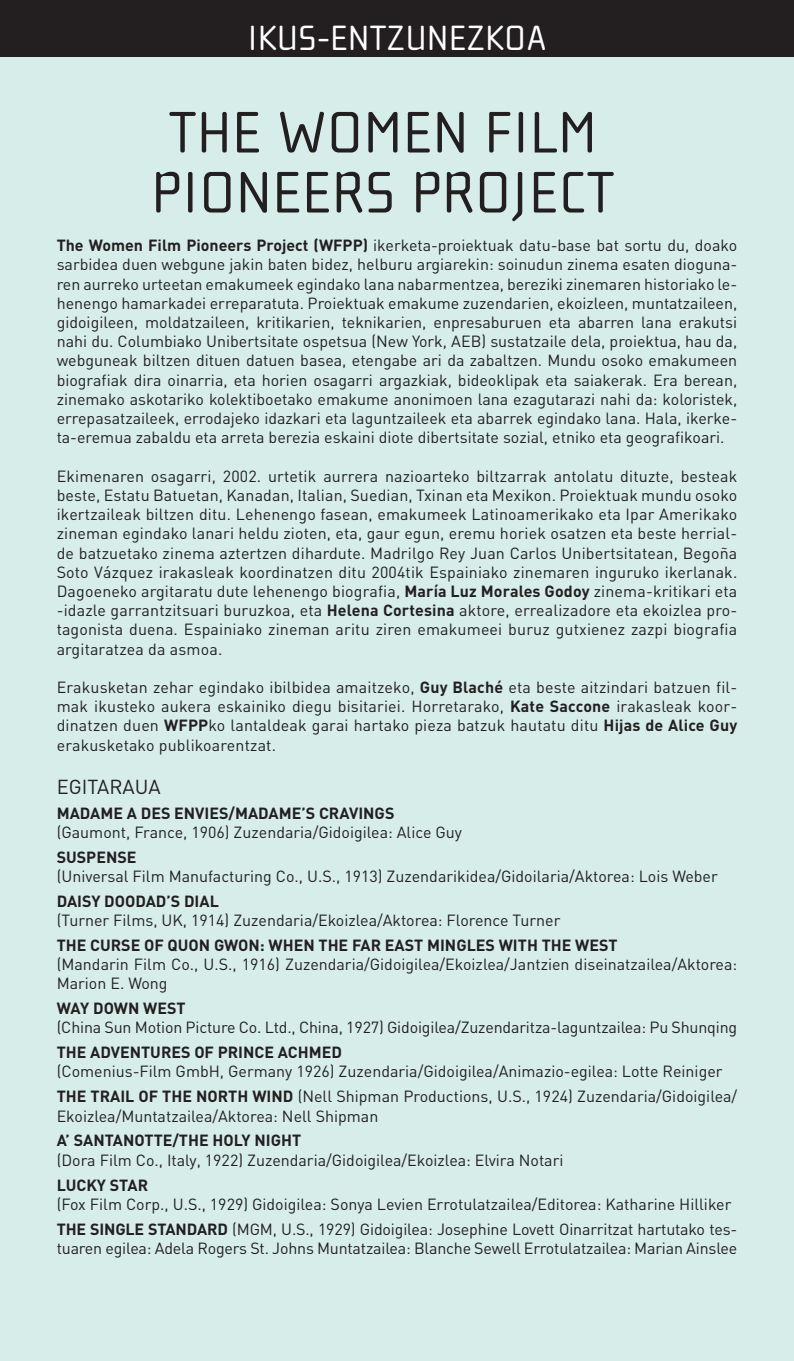
<style>
.page{position:relative;width:794px;height:1361px;background:#d6ede9}
.page>*{position:absolute;margin:0;border:0;box-sizing:border-box;transform-origin:0 0}
.titulo_folleto_2{font:60px "Cholla Wide";letter-spacing:.02em;color:#231f20}
.t1{font:36px "Cholla Wide";letter-spacing:.02em;color:#fff}
.TXT_FOLLETO{font:20px "DIN";color:#231f20}
.TXT_FOLLETO-2{font:16px/19.2px "DIN";color:#231f20;text-align:justify}
.TXT_FOLLETO-3{font:700 16px "DIN";color:#231f20}
.s1{font-weight:700}
</style>
<div class="page">
<div style="left:0;top:0;width:794px;height:57px;background:#231f20"></div>
<p class="t1" style="left:248px;top:18px;width:300px">IKUS-ENTZUNEZKOA</p>
<p class="titulo_folleto_2" style="left:169px;top:100px;width:429px">THE WOMEN FILM</p>
<p class="titulo_folleto_2" style="left:152px;top:160px;width:464px">PIONEERS PROJECT</p>
<p class="TXT_FOLLETO-2" style="left:57px;top:235px;width:682px"><span class="s1">The Women Film Pioneers Project (WFPP)</span> ikerketa-proiektuak datu-base bat sortu du, doako sarbidea duen webgune jakin baten bidez, helburu argiarekin: soinudun zinema esaten dioguna&shy;ren aurreko urteetan emakumeek egindako lana nabarmentzea, bereziki zinemaren historiako le&shy;henengo hamarkadei erreparatuta. Proiektuak emakume zuzendarien, ekoizleen, muntatzaileen, gidoigileen, moldatzaileen, kritikarien, teknikarien, enpresaburuen eta abarren lana erakutsi nahi du. Columbiako Unibertsitate ospetsua (New York, AEB) sustatzaile dela, proiektua, hau da, webguneak biltzen dituen datuen basea, etengabe ari da zabaltzen. Mundu osoko emakumeen biografiak dira oinarria, eta horien osagarri argazkiak, bideoklipak eta saiakerak. Era berean, zinemako askotariko kolektiboetako emakume anonimoen lana ezagutarazi nahi da: koloristek, errepasatzaileek, errodajeko idazkari eta laguntzaileek eta abarrek egindako lana. Hala, ikerke&shy;ta-eremua zabaldu eta arreta berezia eskaini diote dibertsitate sozial, etniko eta geografikoari.</p>
<p class="TXT_FOLLETO-2" style="left:57px;top:466px;width:682px">Ekimenaren osagarri, 2002. urtetik aurrera nazioarteko biltzarrak antolatu dituzte, besteak beste, Estatu Batuetan, Kanadan, Italian, Suedian, Txinan eta Mexikon. Proiektuak mundu osoko ikertzaileak biltzen ditu. Lehenengo fasean, emakumeek Latinoamerikako eta Ipar Amerikako zineman egindako lanari heldu zioten, eta, gaur egun, eremu horiek osatzen eta beste herrial&shy;de batzuetako zinema aztertzen dihardute. Madrilgo Rey Juan Carlos Unibertsitatean, Begoña Soto Vázquez irakasleak koordinatzen ditu 2004tik Espainiako zinemaren inguruko ikerlanak.<br>Dagoeneko argitaratu dute lehenengo biografia, <span class="s1">María Luz Morales Godoy</span> zinema-kritikari eta -idazle garrantzitsuari buruzkoa, eta <span class="s1">Helena Cortesina</span> aktore, errealizadore eta ekoizlea pro&shy;tagonista duena. Espainiako zineman aritu ziren emakumeei buruz gutxienez zazpi biografia argitaratzea da asmoa.</p>
<p class="TXT_FOLLETO-2" style="left:57px;top:677px;width:682px">Erakusketan zehar egindako ibilbidea amaitzeko, <span class="s1">Guy Blaché</span> eta beste aitzindari batzuen fil&shy;mak ikusteko aukera eskainiko diegu bisitariei. Horretarako, <span class="s1">Kate Saccone</span> irakasleak koor&shy;dinatzen duen <span class="s1">WFPP</span>ko lantaldeak garai hartako pieza batzuk hautatu ditu <span class="s1">Hijas de Alice Guy </span>erakusketako publikoarentzat.</p>
<p class="TXT_FOLLETO" style="left:57px;top:774px;width:105px">EGITARAUA</p>
<p class="TXT_FOLLETO-3" style="left:57px;top:802px;width:339px">MADAME A DES ENVIES/MADAME’S CRAVINGS</p>
<p class="TXT_FOLLETO-2" style="left:57px;top:822px;width:407px">(Gaumont, France, 1906) Zuzendaria/Gidoigilea: Alice Guy</p>
<p class="TXT_FOLLETO-3" style="left:57px;top:846px;width:81px">SUSPENSE</p>
<p class="TXT_FOLLETO-2" style="left:57px;top:866px;width:662px">(Universal Film Manufacturing Co., U.S., 1913) Zuzendarikidea/Gidoilaria/Aktorea: Lois Weber</p>
<p class="TXT_FOLLETO-3" style="left:57px;top:890px;width:164px">DAISY DOODAD’S DIAL</p>
<p class="TXT_FOLLETO-2" style="left:57px;top:910px;width:505px">(Turner Films, UK, 1914) Zuzendaria/Ekoizlea/Aktorea: Florence Turner</p>
<p class="TXT_FOLLETO-3" style="left:57px;top:934px;width:562px">THE CURSE OF QUON GWON: WHEN THE FAR EAST MINGLES WITH THE WEST</p>
<p class="TXT_FOLLETO-2" style="left:57px;top:954px;width:682px">(Mandarin Film Co., U.S., 1916) Zuzendaria/Gidoigilea/Ekoizlea/Jantzien diseinatzailea/Aktorea:<br>Marion E. Wong</p>
<p class="TXT_FOLLETO-3" style="left:57px;top:998px;width:130px">WAY DOWN WEST</p>
<p class="TXT_FOLLETO-2" style="left:57px;top:1017px;width:682px">(China Sun Motion Picture Co. Ltd., China, 1927) Gidoigilea/Zuzendaritza-laguntzailea: Pu Shunqing</p>
<p class="TXT_FOLLETO-3" style="left:57px;top:1042px;width:287px">THE ADVENTURES OF PRINCE ACHMED</p>
<p class="TXT_FOLLETO-2" style="left:57px;top:1062px;width:667px">(Comenius-Film GmbH, Germany 1926) Zuzendaria/Gidoigilea/Animazio-egilea: Lotte Reiniger</p>
<p class="TXT_FOLLETO-2" style="left:57px;top:1086px;width:682px"><span class="s1">THE TRAIL OF THE NORTH WIND</span> (Nell Shipman Productions, U.S., 1924) Zuzendaria/Gidoigilea/<br>Ekoizlea/Muntatzailea/Aktorea: Nell Shipman</p>
<p class="TXT_FOLLETO-3" style="left:57px;top:1130px;width:246px">A’ SANTANOTTE/THE HOLY NIGHT</p>
<p class="TXT_FOLLETO-2" style="left:57px;top:1150px;width:508px">(Dora Film Co., Italy, 1922) Zuzendaria/Gidoigilea/Ekoizlea: Elvira Notari</p>
<p class="TXT_FOLLETO-3" style="left:57px;top:1174px;width:93px">LUCKY STAR</p>
<p class="TXT_FOLLETO-2" style="left:57px;top:1194px;width:676px">(Fox Film Corp., U.S., 1929) Gidoigilea: Sonya Levien Errotulatzailea/Editorea: Katharine Hilliker</p>
<p class="TXT_FOLLETO-2" style="left:57px;top:1219px;width:682px"><span class="s1">THE SINGLE STANDARD</span> (MGM, U.S., 1929) Gidoigilea: Josephine Lovett Oinarritzat hartutako tes&shy;tuaren egilea: Adela Rogers St. Johns Muntatzailea: Blanche Sewell Errotulatzailea: Marian Ainslee</p>
</div>
